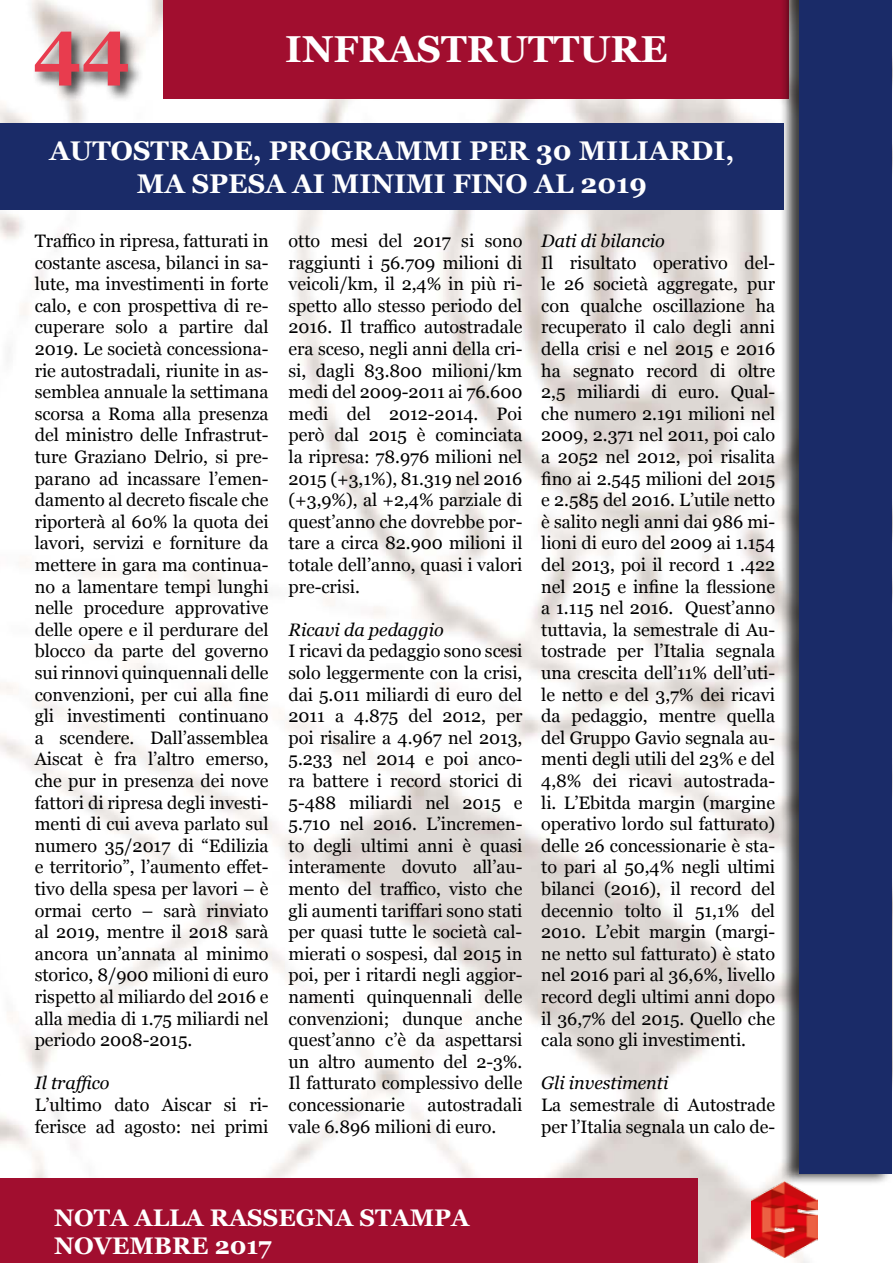
<style>
.page{position:relative;width:893px;height:1263px;background:#fff}
.page>*{position:absolute;margin:0;border:0;box-sizing:border-box;transform-origin:0 0}
.t1{font:700 75px "Georgia";color:#e83c4e}
.t2{font:700 37.5px "Georgia";color:#fff}
.t3{font:700 27px/32.4px "Georgia";color:#fff;text-align:center}
.t4{font:700 24px/28.8px "Georgia";color:#fff}
.t5{font:18px/21.6px "Georgia";letter-spacing:-.005em;color:#000;text-align:justify}
.t6{font:italic 18px "Georgia";letter-spacing:-.005em;color:#000}
</style>
<div class="page">
<img style="left:0;top:0;width:818px;height:1263px">
<div style="left:164px;top:0;width:625px;height:99px;background:#a10e2f"></div>
<div style="left:780px;top:0;width:113px;height:1186px;background:#000;opacity:.75"></div>
<div style="left:799px;top:0;width:93px;height:1173px;background:#1a2b68"></div>
<img style="left:751px;top:1181px;width:66px;height:77px">
<div style="left:0;top:1178px;width:697px;height:85px;background:#a10e2f"></div>
<div style="left:31px;top:28px;width:113px;height:74px;background:#000;opacity:.75"></div>
<div style="left:0;top:123px;width:784px;height:87px;background:#1a2b68"></div>
<h1 class="t1" style="left:33px;top:-10px;width:99px">44</h1>
<h2 class="t2" style="left:285px;top:21px;width:384px">INFRASTRUTTURE</h2>
<h3 class="t3" style="left:49px;top:133px;width:686px">AUTOSTRADE, PROGRAMMI PER 30 MILIARDI,<br>MA SPESA AI MINIMI FINO AL 2019</h3>
<p class="t5" style="left:35px;top:229px;width:235px">Traffico in ripresa, fatturati in costante ascesa, bilanci in sa&shy;lute, ma investimenti in forte calo, e con prospettiva di re&shy;cuperare solo a partire dal 2019. Le società concessiona&shy;rie autostradali, riunite in as&shy;semblea annuale la settimana scorsa a Roma alla presenza del ministro delle Infrastrut&shy;ture Graziano Delrio, si pre&shy;parano ad incassare l’emen&shy;damento al decreto fiscale che riporterà al 60% la quota dei lavori, servizi e forniture da mettere in gara ma continua&shy;no a lamentare tempi lunghi nelle procedure approvative delle opere e il perdurare del blocco da parte del governo sui rinnovi quinquennali delle convenzioni, per cui alla fine gli investimenti continuano a scendere. Dall’assemblea Aiscat è fra l’altro emerso, che pur in presenza dei nove fattori di ripresa degli investi&shy;menti di cui aveva parlato sul numero 35/2017 di “Edilizia e territorio”, l’aumento effet&shy;tivo della spesa per lavori – è ormai certo – sarà rinviato al 2019, mentre il 2018 sarà ancora un’annata al minimo storico, 8/900 milioni di euro rispetto al miliardo del 2016 e alla media di 1.75 miliardi nel periodo 2008-2015.</p>
<p class="t6" style="left:35px;top:1070px;width:76px">Il traffico</p>
<p class="t5" style="left:35px;top:1093px;width:235px">L’ultimo dato Aiscar si ri&shy;ferisce ad agosto: nei primi</p>
<p class="t6" style="left:541px;top:228px;width:125px">Dati di bilancio</p>
<p class="t5" style="left:541px;top:251px;width:235px">Il risultato operativo del&shy;le 26 società aggregate, pur con qualche oscillazione ha recuperato il calo degli anni della crisi e nel 2015 e 2016 ha segnato record di oltre 2,5 miliardi di euro. Qual&shy;che numero 2.191 milioni nel 2009, 2.371 nel 2011, poi calo a 2052 nel 2012, poi risalita fino ai 2.545 milioni del 2015 e 2.585 del 2016. L’utile netto è salito negli anni dai 986 mi&shy;lioni di euro del 2009 ai 1.154 del 2013, poi il record 1 .422 nel 2015 e infine la flessione a 1.115 nel 2016. Quest’anno tuttavia, la semestrale di Au&shy;tostrade per l’Italia segnala una crescita dell’11% dell’uti&shy;le netto e del 3,7% dei ricavi da pedaggio, mentre quella del Gruppo Gavio segnala au&shy;menti degli utili del 23% e del 4,8% dei ricavi autostrada&shy;li. L’Ebitda margin (margine operativo lordo sul fatturato) delle 26 concessionarie è sta&shy;to pari al 50,4% negli ultimi bilanci (2016), il record del decennio tolto il 51,1% del 2010. L’ebit margin (margi&shy;ne netto sul fatturato) è stato nel 2016 pari al 36,6%, livello record degli ultimi anni dopo il 36,7% del 2015. Quello che cala sono gli investimenti.</p>
<p class="t6" style="left:541px;top:1070px;width:129px">Gli investimenti</p>
<p class="t5" style="left:541px;top:1093px;width:235px">La semestrale di Autostrade per l’Italia segnala un calo de-</p>
<p class="t5" style="left:289px;top:229px;width:235px">otto mesi del 2017 si sono raggiunti i 56.709 milioni di veicoli/km, il 2,4% in più ri&shy;spetto allo stesso periodo del 2016. Il traffico autostradale era sceso, negli anni della cri&shy;si, dagli 83.800 milioni/km medi del 2009-2011 ai 76.600 medi del 2012-2014. Poi però dal 2015 è cominciata la ripresa: 78.976 milioni nel 2015 (+3,1%), 81.319 nel 2016 (+3,9%), al +2,4% parziale di quest’anno che dovrebbe por&shy;tare a circa 82.900 milioni il totale dell’anno, quasi i valori pre-crisi.</p>
<p class="t6" style="left:289px;top:616px;width:157px">Ricavi da pedaggio</p>
<p class="t5" style="left:289px;top:640px;width:235px">I ricavi da pedaggio sono scesi solo leggermente con la crisi, dai 5.011 miliardi di euro del 2011 a 4.875 del 2012, per poi risalire a 4.967 nel 2013, 5.233 nel 2014 e poi anco&shy;ra battere i record storici di 5-488 miliardi nel 2015 e 5.710 nel 2016. L’incremen&shy;to degli ultimi anni è quasi interamente dovuto all’au&shy;mento del traffico, visto che gli aumenti tariffari sono stati per quasi tutte le società cal&shy;mierati o sospesi, dal 2015 in poi, per i ritardi negli aggior&shy;namenti quinquennali delle convenzioni; dunque anche quest’anno c’è da aspettarsi un altro aumento del 2-3%.<br>Il fatturato complessivo delle concessionarie</p>
<p class="t5" style="left:289px;top:1093px;width:235px;text-indent:139px">autostradali vale 6.896 milioni di euro.</p>
<h3 class="t4" style="left:54px;top:1201px;width:417px">NOTA ALLA RASSEGNA STAMPA<br>NOVEMBRE 2017</h3>
</div>
